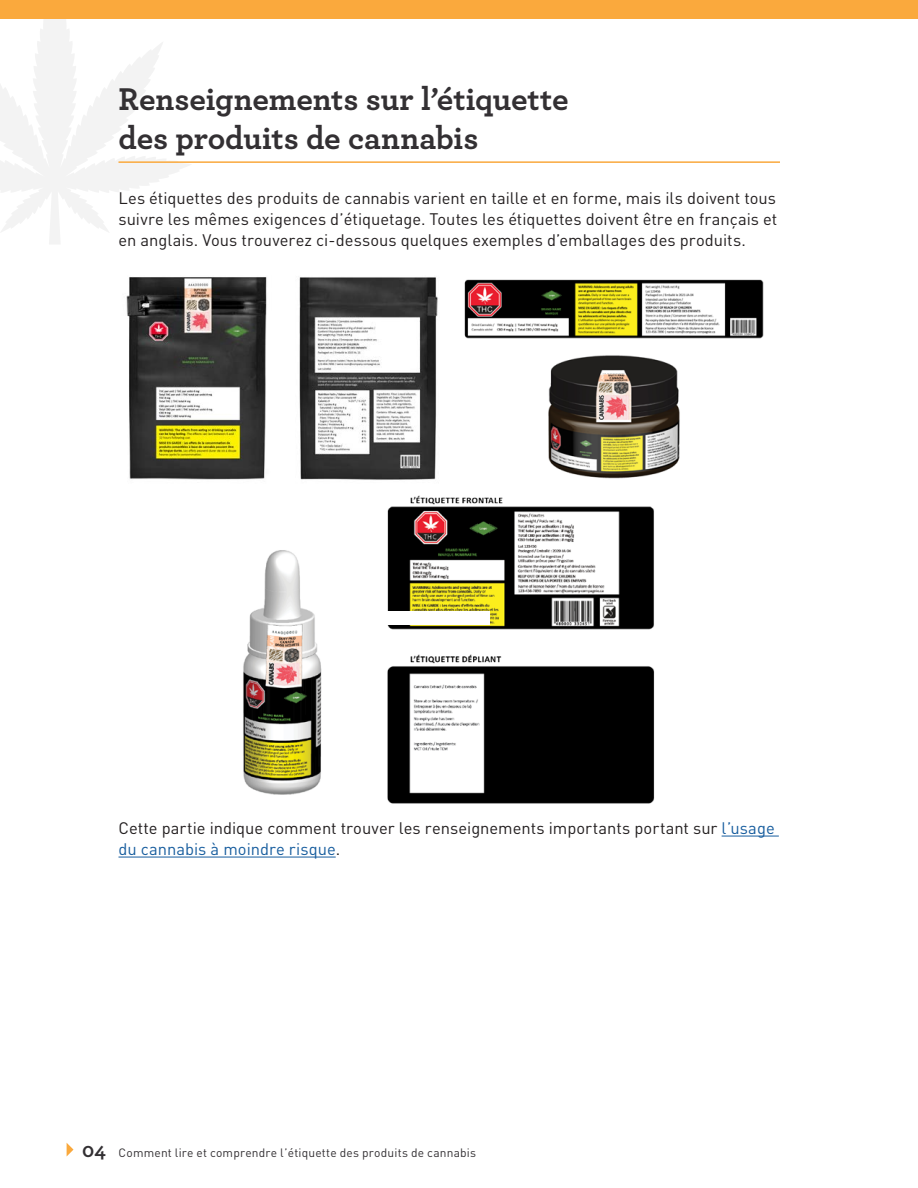
<style>
.page{position:relative;width:918px;height:1188px;background:#fff}
.page>*{position:absolute;margin:0;border:0;box-sizing:border-box;transform-origin:0 0}
.Heading_1{font:700 33px/39px "Archer";letter-spacing:-.005em;color:#333033}
.Body{font:16.5px/21px "DINOT";color:#231f20;text-align:justify}
.t1{font:12px "DINOT";letter-spacing:.015em;color:#333033}
.s1{color:#175d9e}
.s2{font-family:"Archer";font-weight:700;font-size:21px}
</style>
<div class="page">
<svg style="left:0;top:19px;width:191px;height:225px"></svg>
<div style="left:0;top:0;width:918px;height:19px;background:#faa93d"></div>
<svg style="left:67px;top:1143px;width:7px;height:13px"></svg>
<hr style="left:118px;top:161px;width:662px;height:2px;background:#faa93d">
<hr style="left:722px;top:836px;width:57px;height:1px;background:#175d9e">
<hr style="left:118px;top:857px;width:218px;height:1px;background:#175d9e">
<img style="left:126px;top:277px;width:638px;height:203px">
<img style="left:243px;top:495px;width:412px;height:309px">
<div style="left:384px;top:611px;width:106px;height:14px;background:#fff"></div>
<h1 class="Heading_1" style="left:118px;top:78px;width:452px">Renseignements sur l’étiquette des produits de cannabis</h1>
<p class="Body" style="left:118px;top:186px;width:660px">Les étiquettes des produits de cannabis varient en taille et en forme, mais ils doivent tous suivre les mêmes exigences d’étiquetage. Toutes les étiquettes doivent être en français et en anglais. Vous trouverez ci-dessous quelques exemples d’emballages des produits.</p>
<p class="Body" style="left:118px;top:816px;width:658px">Cette partie indique comment trouver les renseignements importants portant sur <span class="s1">l’usage du cannabis à moindre risque</span>.</p>
<p class="t1" style="left:82px;top:1143px;width:395px"><span class="s2">04</span> Comment lire et comprendre l’étiquette des produits de cannabis</p>
</div>
